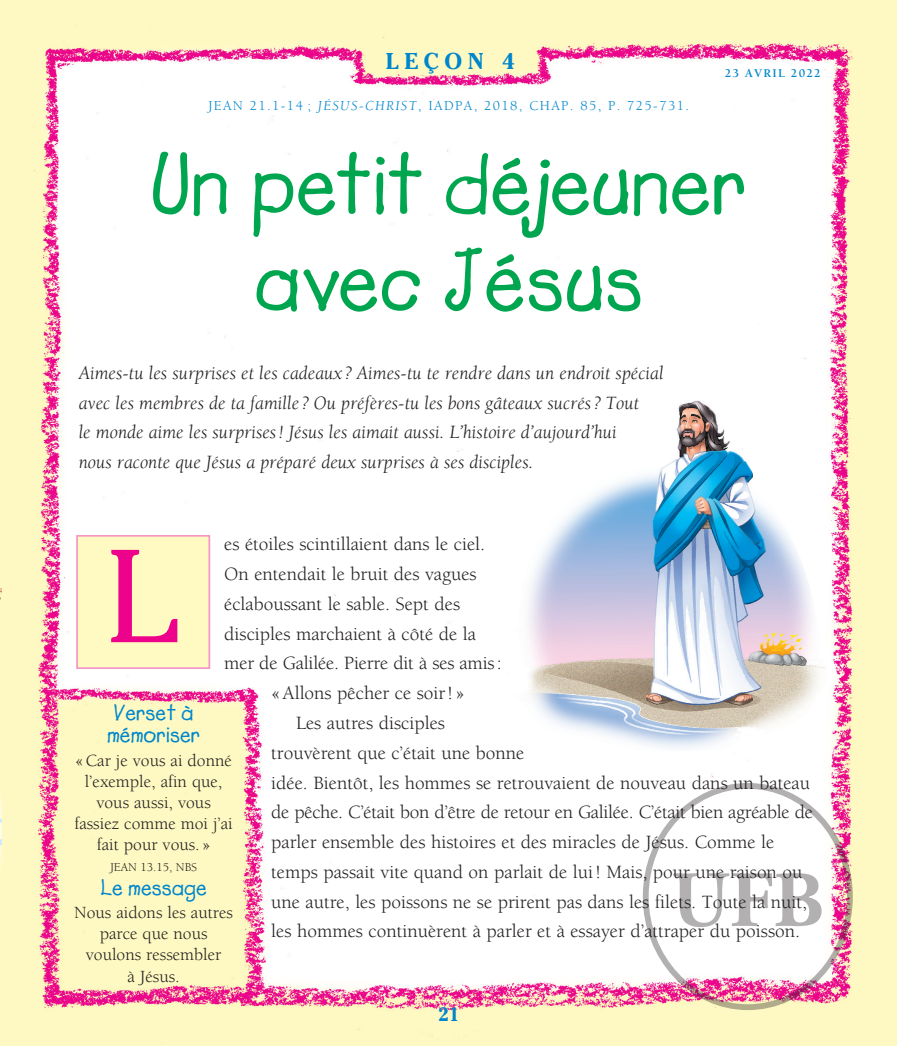
<style>
.page{position:relative;width:897px;height:1046px;background:#fff}
.page>*{position:absolute;margin:0;border:0;box-sizing:border-box;transform-origin:0 0}
.t1{font:131.25px "Cheltenham Std";color:#ed028c}
.t2{font:87.5px/96.2px "Lemonade ICG Bold";color:#00a54f;text-align:center}
.t3{font:700 79.27px "Adobe Garamond Pro";color:#231f20}
.t4{font:22.75px/22.8px "Lemonade ICG Bold";color:#0086cc}
.t5{font:700 22.75px "Cheltenham";letter-spacing:.25em;color:#0086cc}
.t6{font:19.25px "Berkeley";color:#231f20}
.t7{font:italic 19.25px/29.8px "Berkeley";color:#231f20}
.t8{font:700 19.25px "Cheltenham";color:#0086cc}
.t9{font:17.5px/21px "Berkeley";color:#231f20;text-align:center}
.t10{font:14px "Berkeley";letter-spacing:.1em;color:#0086cc}
.t11{font:12.25px "Berkeley";color:#231f20}
.t12{font:700 12.25px "Berkeley";letter-spacing:.095em;color:#0086cc}
.s1{font-style:italic}
</style>
<div class="page">
<img style="left:0;top:0;width:896px;height:1045px">
<div style="left:78px;top:536px;width:130px;height:131px;background:#fffac1"></div>
<div style="left:76px;top:535px;width:134px;height:133px;border:2px solid #f499c2"></div>
<img style="left:505px;top:389px;width:326px;height:361px">
<div style="left:642px;top:782px;width:210px;height:227px;border:6px solid #231f20;border-radius:50%"></div>
<p class="t5" style="left:386px;top:46px;width:130px">LEÇON 4</p>
<p class="t10" style="left:208px;top:98px;width:482px">JEAN 21.1-14 ; <span class="s1">JÉSUS-CHRIST</span>, IADPA, 2018, CHAP. 85, P. 725-731.</p>
<p class="t12" style="left:724px;top:67px;width:98px">23 AVRIL 2022</p>
<h2 class="t2" style="left:150px;top:137px;width:598px">Un petit déjeuner avec Jésus</h2>
<p class="t7" style="left:79px;top:358px;width:586px">Aimes-tu les surprises et les cadeaux ? Aimes-tu te rendre dans un endroit spécial avec les membres de ta famille ? Ou préfères-tu les bons gâteaux sucrés ? Tout<br>le monde aime les surprises ! Jésus les aimait aussi. L’histoire d’aujourd’hui<br>nous raconte que Jésus a préparé deux surprises à ses disciples.</p>
<p class="t6" style="left:224px;top:534px;width:262px">es étoiles scintillaient dans le ciel.</p>
<p class="t6" style="left:224px;top:564px;width:254px">On entendait le bruit des vagues</p>
<p class="t6" style="left:224px;top:593px;width:237px">éclaboussant le sable. Sept des</p>
<p class="t6" style="left:224px;top:623px;width:253px">disciples marchaient à côté de la</p>
<p class="t6" style="left:224px;top:653px;width:279px">mer de Galilée. Pierre dit à ses amis :</p>
<p class="t6" style="left:271px;top:683px;width:195px">« Allons pêcher ce soir ! »</p>
<p class="t6" style="left:296px;top:712px;width:150px">Les autres disciples</p>
<p class="t6" style="left:271px;top:742px;width:254px">trouvèrent que c’était une bonne</p>
<p class="t6" style="left:271px;top:772px;width:540px">idée. Bientôt, les hommes se retrouvaient de nouveau dans un bateau</p>
<p class="t6" style="left:271px;top:801px;width:543px">de pêche. C’était bon d’être de retour en Galilée. C’était bien agréable de</p>
<p class="t6" style="left:271px;top:831px;width:504px">parler ensemble des histoires et des miracles de Jésus. Comme le</p>
<p class="t6" style="left:271px;top:861px;width:532px">temps passait vite quand on parlait de lui ! Mais, pour une raison ou</p>
<p class="t6" style="left:271px;top:891px;width:537px">une autre, les poissons ne se prirent pas dans les filets. Toute la nuit,</p>
<p class="t6" style="left:271px;top:920px;width:530px">les hommes continuèrent à parler et à essayer d’attraper du poisson.</p>
<h1 class="t1" style="left:106px;top:520px;width:75px">L</h1>
<p class="t4" style="left:107px;top:701px;width:95px">Verset à mémoriser</p>
<p class="t9" style="left:74px;top:750px;width:160px">« Car je vous ai donné l’exemple, afin que, vous aussi, vous fassiez comme moi j’ai fait pour vous. »</p>
<p class="t11" style="left:110px;top:860px;width:89px">JEAN 13.15, NBS</p>
<p class="t4" style="left:100px;top:876px;width:108px">Le message</p>
<p class="t9" style="left:74px;top:902px;width:160px">Nous aidons les autres parce que nous voulons ressembler<br>à Jésus.</p>
<h3 class="t3" style="left:671px;top:854px;width:154px">UFB</h3>
<p class="t8" style="left:437px;top:1001px;width:23px">21</p>
</div>
